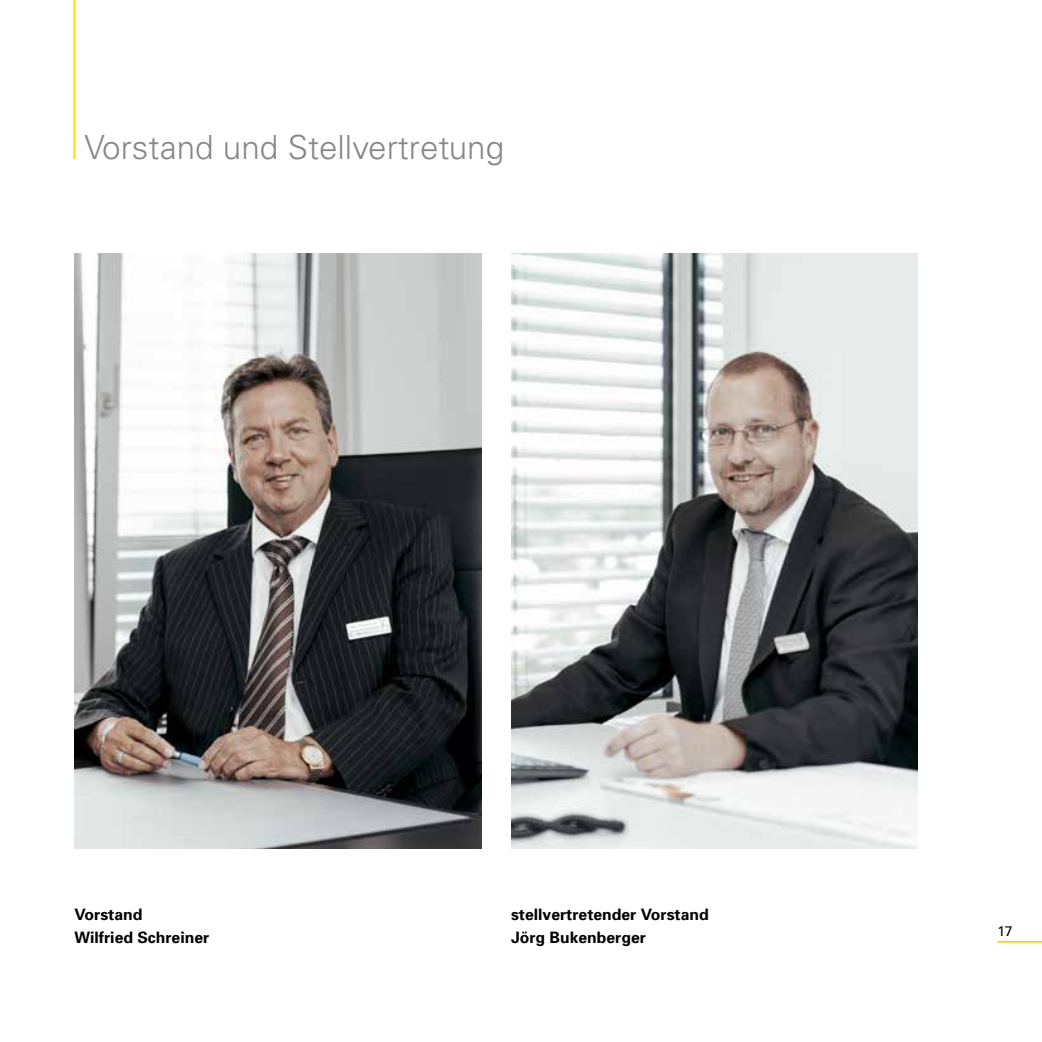
<style>
.page{position:relative;width:1042px;height:1042px;background:#fff}
.page>*{position:absolute;margin:0;border:0;box-sizing:border-box;transform-origin:0 0}
.t1{font:300 33.25px "Univers";color:#878787}
.t2{font:700 15.75px/22.8px "Univers";color:#000}
.t3{font:14px "Univers";color:#000}
</style>
<div class="page">
<hr style="left:74px;top:0;width:1px;height:159px;background:#ffd500">
<hr style="left:997px;top:941px;width:45px;height:2px;background:#ffd500">
<img style="left:511px;top:253px;width:407px;height:595px">
<img style="left:74px;top:253px;width:407px;height:595px">
<h1 class="t1" style="left:84px;top:127px;width:421px">Vorstand und Stellvertretung</h1>
<p class="t2" style="left:74px;top:902px;width:136px">Vorstand<br>Wilfried Schreiner</p>
<p class="t2" style="left:511px;top:902px;width:199px">stellvertretender Vorstand<br>Jörg Bukenberger</p>
<p class="t3" style="left:997px;top:923px;width:17px">17</p>
</div>
